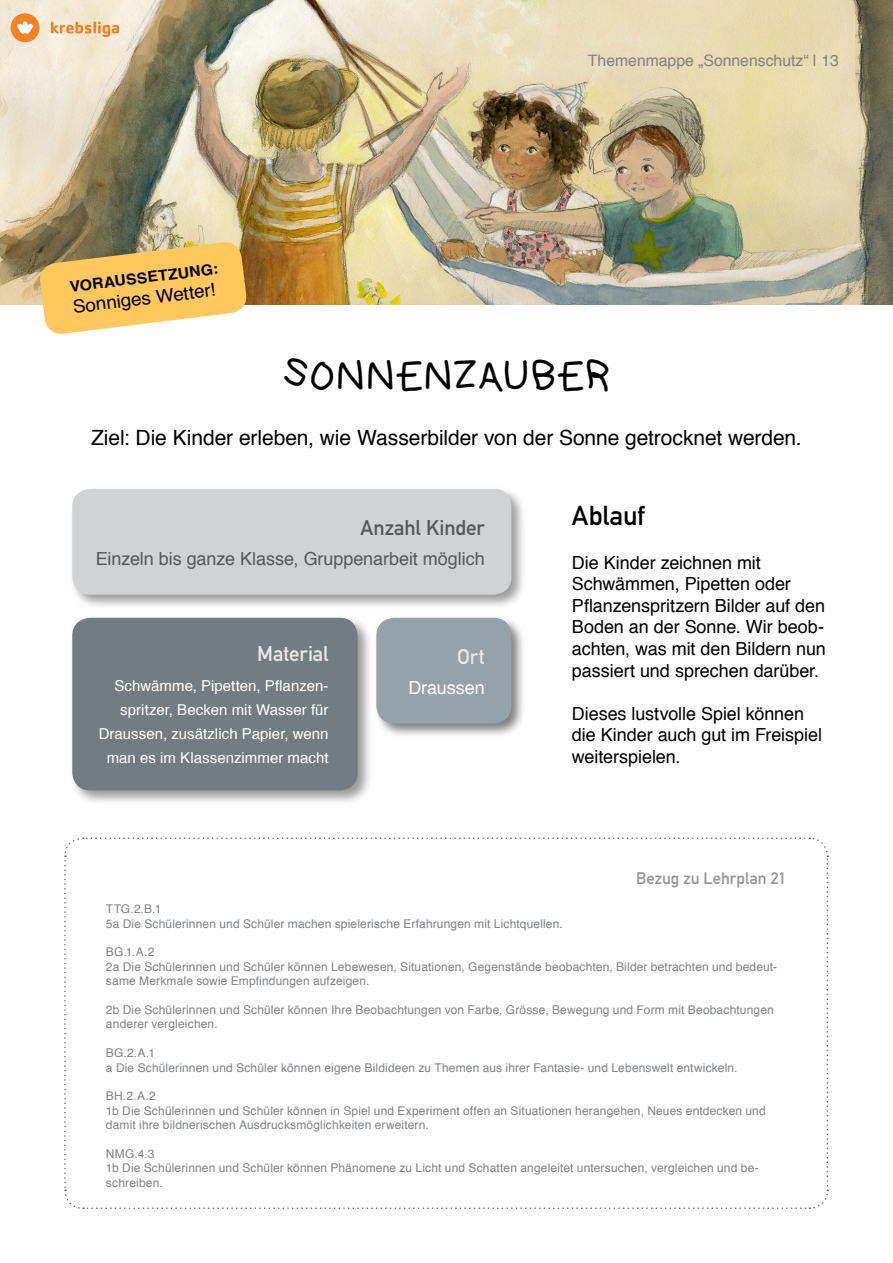
<style>
.page{position:relative;width:893px;height:1263px;background:#fff}
.page>*{position:absolute;margin:0;border:0;box-sizing:border-box;transform-origin:0 0}
.t1{font:45px "kindergarten";letter-spacing:-.01em;color:#000}
.t2{font:700 27px "DIN Alternate";letter-spacing:-.01em;color:#000}
.t3{font:21px "Helvetica";letter-spacing:-.005em;color:#000}
.t4{font:700 21px "DIN Alternate";letter-spacing:-.01em;color:#57585a}
.t5{font:700 21px "DIN Alternate";letter-spacing:-.005em;color:#e6e7e9}
.t6{font:18px/21.6px "Helvetica";letter-spacing:-.005em;color:#000}
.t7{font:18px "Helvetica";letter-spacing:-.005em;color:#57585a}
.t8{font:18px "Helvetica";letter-spacing:-.005em;color:#000;scale:1.05 1}
.t9{font:18px "Helvetica";letter-spacing:-.005em;color:#fff}
.t10{font:700 16.5px "DIN Alternate";color:#939598}
.t11{font:15.75px "Helvetica";color:#808285}
.t12{font:15px/24px "Helvetica";letter-spacing:.005em;color:#fff;text-align:right}
.t13{font:700 15px "Helvetica";color:#000;scale:1.05 1}
.t14{font:12px/14.4px "Helvetica";letter-spacing:.01em;color:#808285}
</style>
<div class="page">
<img style="left:0;top:0;width:893px;height:304px">
<svg style="left:38px;top:240px;width:210px;height:94px;background:#ecc370"></svg>
<div style="left:69px;top:486px;width:458px;height:124px;background:#000;opacity:.4"></div>
<div style="left:72px;top:489px;width:439px;height:106px;background:#d1d2d4;border-radius:18px"></div>
<div style="left:69px;top:615px;width:304px;height:190px;background:#000;opacity:.4"></div>
<div style="left:72px;top:618px;width:286px;height:172px;background:#717d83;border-radius:18px"></div>
<div style="left:373px;top:615px;width:154px;height:123px;background:#000;opacity:.5"></div>
<div style="left:376px;top:618px;width:135px;height:105px;background:#94a2aa;border-radius:18px"></div>
<svg style="left:64px;top:837px;width:765px;height:372px"></svg>
<div style="left:11px;top:13px;width:29px;height:29px;background:#f58220;border-radius:50%"></div>
<svg style="left:17px;top:22px;width:16px;height:12px"></svg>
<svg style="left:51px;top:22px;width:68px;height:15px"></svg>
<p class="t13" style="left:68px;top:274px;width:144px;rotate:-7deg">VORAUSSETZUNG:</p>
<p class="t8" style="left:71px;top:293px;width:138px;rotate:-7deg">Sonniges Wetter!</p>
<p class="t11" style="left:588px;top:48px;width:252px">Themenmappe „Sonnenschutz“ | 13</p>
<p class="t1" style="left:282px;top:357px;width:330px">SONNENZAUBER</p>
<p class="t3" style="left:91px;top:422px;width:712px">Ziel: Die Kinder erleben, wie Wasserbilder von der Sonne getrocknet werden.</p>
<p class="t4" style="left:361px;top:512px;width:126px">Anzahl Kinder</p>
<p class="t7" style="left:96px;top:545px;width:390px">Einzeln bis ganze Klasse, Gruppenarbeit möglich</p>
<p class="t5" style="left:257px;top:637px;width:73px">Material</p>
<p class="t12" style="left:99px;top:674px;width:231px">Schwämme, Pipetten, Pflanzen&shy;spritzer, Becken mit Wasser für<br>Draussen, zusätzlich Papier, wenn man es im Klassenzimmer macht</p>
<p class="t5" style="left:457px;top:641px;width:29px">Ort</p>
<p class="t9" style="left:408px;top:674px;width:78px">Draussen</p>
<p class="t2" style="left:572px;top:495px;width:74px">Ablauf</p>
<p class="t6" style="left:572px;top:552px;width:255px">Die Kinder zeichnen mit<br>Schwämmen, Pipetten oder<br>Pflanzenspritzern Bilder auf den<br>Boden an der Sonne. Wir beob&shy;achten, was mit den Bildern nun passiert und sprechen darüber.</p>
<p class="t6" style="left:572px;top:703px;width:252px">Dieses lustvolle Spiel können die Kinder auch gut im Freispiel weiterspielen.</p>
<p class="t10" style="left:636px;top:866px;width:152px">Bezug zu Lehrplan 21</p>
<p class="t14" style="left:106px;top:902px;width:57px">TTG.2.B.1</p>
<p class="t14" style="left:106px;top:916px;width:458px">5a Die Schülerinnen und Schüler machen spielerische Erfahrungen mit Lichtquellen.</p>
<p class="t14" style="left:106px;top:945px;width:50px">BG.1.A.2</p>
<p class="t14" style="left:106px;top:960px;width:673px">2a Die Schülerinnen und Schüler können Lebewesen, Situationen, Gegenstände beobachten, Bilder betrachten und bedeut&shy;same Merkmale sowie Empfindungen aufzeigen.</p>
<p class="t14" style="left:106px;top:1003px;width:669px">2b Die Schülerinnen und Schüler können Ihre Beobachtungen von Farbe, Grösse, Bewegung und Form mit Beobachtungen anderer vergleichen.</p>
<p class="t14" style="left:106px;top:1046px;width:51px">BG.2.A.1</p>
<p class="t14" style="left:106px;top:1060px;width:633px">a Die Schülerinnen und Schüler können eigene Bildideen zu Themen aus ihrer Fantasie- und Lebenswelt entwickeln.</p>
<p class="t14" style="left:106px;top:1089px;width:51px">BH.2.A.2</p>
<p class="t14" style="left:106px;top:1104px;width:661px">1b Die Schülerinnen und Schüler können in Spiel und Experiment offen an Situationen herangehen, Neues entdecken und damit ihre bildnerischen Ausdrucksmöglichkeiten erweitern.</p>
<p class="t14" style="left:106px;top:1147px;width:50px">NMG.4.3</p>
<p class="t14" style="left:106px;top:1161px;width:654px">1b Die Schülerinnen und Schüler können Phänomene zu Licht und Schatten angeleitet untersuchen, vergleichen und be&shy;schreiben.</p>
</div>
